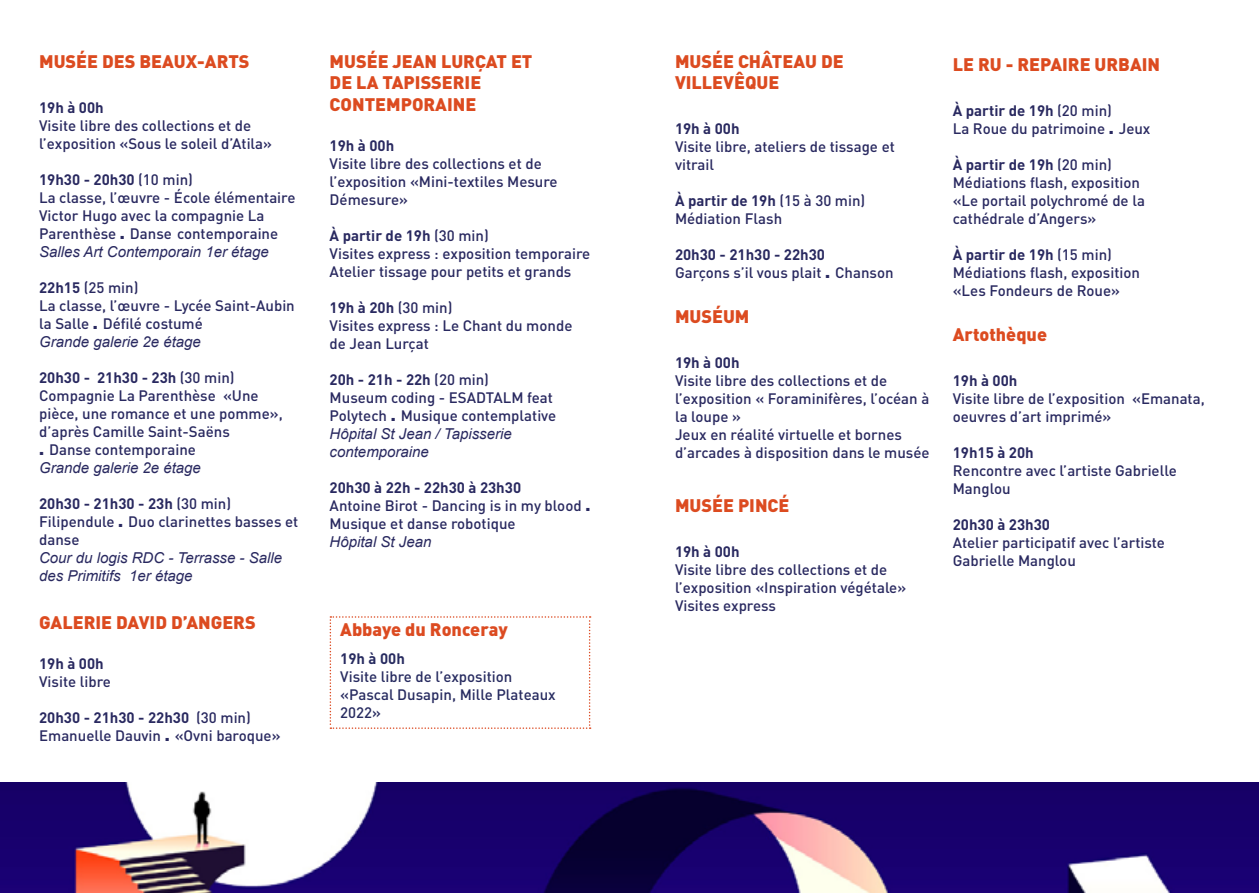
<style>
.page{position:relative;width:1259px;height:893px;background:#fff}
.page>*{position:absolute;margin:0;border:0;box-sizing:border-box;transform-origin:0 0}
.t1{font:900 18px/21.6px "DINOT";color:#dc4b20}
.t2{font:900 18px "DINOT";color:#dc4b21}
.t3{font:500 15px/18px "DINOT";color:#292960}
.t4{font:italic 15px/18px "Arial";color:#292960}
.t5{font:700 15px "DINOT";color:#292960}
.t6{font:500 15px/18px "DINOT";color:#272b60}
.t7{font:700 15px "DINOT";color:#272b60}
.s1{font-weight:700}
.s2{font-family:"Arial";font-weight:900}
</style>
<div class="page">
<svg style="left:330px;top:616px;width:260px;height:113px"></svg>
<img style="left:0;top:782px;width:1259px;height:111px">
<p class="t1" style="left:39px;top:50px;width:212px">MUSÉE DES BEAUX-ARTS</p>
<p class="t5" style="left:39px;top:98px;width:66px">19h à 00h</p>
<p class="t3" style="left:39px;top:116px;width:234px">Visite libre des collections et de l’exposition «Sous le soleil d’Atila»</p>
<p class="t3" style="left:39px;top:170px;width:258px"><span class="s1">19h30 - 20h30</span> (10 min)<br>La classe, l’œuvre - École élémentaire<br>Victor Hugo avec la compagnie La<br>Parenthèse <span class="s2">.</span> Danse contemporaine</p>
<p class="t4" style="left:39px;top:243px;width:231px">Salles Art Contemporain 1er étage</p>
<p class="t3" style="left:39px;top:278px;width:257px"><span class="s1">22h15</span> (25 min)<br>La classe, l’œuvre - Lycée Saint-Aubin la Salle <span class="s2">.</span> Défilé costumé</p>
<p class="t4" style="left:39px;top:333px;width:163px">Grande galerie 2e étage</p>
<p class="t3" style="left:39px;top:368px;width:245px"><span class="s1">20h30 - 21h30 - 23h</span> (30 min)<br>Compagnie La Parenthèse «Une pièce, une romance et une pomme», d’après Camille Saint-Saëns<br><span class="s2">.</span> Danse contemporaine</p>
<p class="t4" style="left:39px;top:459px;width:163px">Grande galerie 2e étage</p>
<p class="t3" style="left:39px;top:494px;width:261px"><span class="s1">20h30 - 21h30 - 23h</span> (30 min)<br>Filipendule <span class="s2">.</span> Duo clarinettes basses et danse</p>
<p class="t4" style="left:39px;top:549px;width:244px">Cour du logis RDC - Terrasse - Salle des Primitifs 1er étage</p>
<p class="t1" style="left:39px;top:611px;width:218px">GALERIE DAVID D’ANGERS</p>
<p class="t5" style="left:39px;top:654px;width:66px">19h à 00h</p>
<p class="t3" style="left:39px;top:672px;width:73px">Visite libre</p>
<p class="t3" style="left:39px;top:708px;width:243px"><span class="s1">20h30 - 21h30 - 22h30</span> (30 min)<br>Emanuelle Dauvin <span class="s2">.</span> «Ovni baroque»</p>
<p class="t1" style="left:330px;top:50px;width:204px">MUSÉE JEAN LURÇAT ET<br>DE LA TAPISSERIE<br>CONTEMPORAINE</p>
<p class="t5" style="left:330px;top:135px;width:66px">19h à 00h</p>
<p class="t3" style="left:330px;top:154px;width:229px">Visite libre des collections et de l’exposition «Mini-textiles Mesure<br>Démesure»</p>
<p class="t3" style="left:330px;top:226px;width:262px"><span class="s1">À partir de 19h</span> (30 min)<br>Visites express : exposition temporaire<br>Atelier tissage pour petits et grands</p>
<p class="t3" style="left:330px;top:298px;width:244px"><span class="s1">19h à 20h</span> (30 min)<br>Visites express : Le Chant du monde de Jean Lurçat</p>
<p class="t3" style="left:330px;top:370px;width:228px"><span class="s1">20h - 21h - 22h</span> (20 min)<br>Museum coding - ESADTALM feat<br>Polytech <span class="s2">.</span> Musique contemplative</p>
<p class="t4" style="left:330px;top:425px;width:184px">Hôpital St Jean / Tapisserie contemporaine</p>
<p class="t3" style="left:330px;top:478px;width:262px"><span class="s1">20h30 à 22h - 22h30 à 23h30<br></span>Antoine Birot - Dancing is in my blood <span class="s2">.<br></span>Musique et danse robotique</p>
<p class="t4" style="left:330px;top:533px;width:103px">Hôpital St Jean</p>
<p class="t2" style="left:340px;top:617px;width:169px">Abbaye du Ronceray</p>
<p class="t7" style="left:340px;top:649px;width:66px">19h à 00h</p>
<p class="t6" style="left:340px;top:668px;width:217px">Visite libre de l’exposition «Pascal Dusapin, Mille Plateaux<br>2022»</p>
<p class="t1" style="left:675px;top:50px;width:170px">MUSÉE CHÂTEAU DE<br>VILLEVÊQUE</p>
<p class="t5" style="left:675px;top:119px;width:66px">19h à 00h</p>
<p class="t3" style="left:675px;top:138px;width:221px">Visite libre, ateliers de tissage et vitrail</p>
<p class="t3" style="left:675px;top:192px;width:192px"><span class="s1">À partir de 19h</span> (15 à 30 min)<br>Médiation Flash</p>
<p class="t3" style="left:675px;top:246px;width:220px"><span class="s1">20h30 - 21h30 - 22h30<br></span>Garçons s’il vous plait <span class="s2">.</span> Chanson</p>
<p class="t1" style="left:675px;top:305px;width:76px">MUSÉUM</p>
<p class="t5" style="left:675px;top:353px;width:66px">19h à 00h</p>
<p class="t3" style="left:675px;top:372px;width:256px">Visite libre des collections et de l’exposition « Foraminifères, l’océan à la loupe »<br>Jeux en réalité virtuelle et bornes d’arcades à disposition dans le musée</p>
<p class="t1" style="left:675px;top:494px;width:116px">MUSÉE PINCÉ</p>
<p class="t5" style="left:675px;top:542px;width:66px">19h à 00h</p>
<p class="t3" style="left:675px;top:561px;width:233px">Visite libre des collections et de l’exposition «Inspiration végétale»<br>Visites express</p>
<p class="t1" style="left:952px;top:53px;width:209px">LE RU - REPAIRE URBAIN</p>
<p class="t3" style="left:952px;top:101px;width:199px"><span class="s1">À partir de 19h</span> (20 min)<br>La Roue du patrimoine <span class="s2">.</span> Jeux</p>
<p class="t3" style="left:952px;top:155px;width:194px"><span class="s1">À partir de 19h</span> (20 min)<br>Médiations flash, exposition «Le portail polychromé de la cathédrale d’Angers»</p>
<p class="t3" style="left:952px;top:245px;width:189px"><span class="s1">À partir de 19h</span> (15 min)<br>Médiations flash, exposition «Les Fondeurs de Roue»</p>
<p class="t1" style="left:952px;top:323px;width:96px">Artothèque</p>
<p class="t5" style="left:952px;top:371px;width:66px">19h à 00h</p>
<p class="t3" style="left:952px;top:389px;width:253px">Visite libre de l’exposition «Emanata, oeuvres d’art imprimé»</p>
<p class="t5" style="left:952px;top:443px;width:82px">19h15 à 20h</p>
<p class="t3" style="left:952px;top:461px;width:225px">Rencontre avec l’artiste Gabrielle<br>Manglou</p>
<p class="t5" style="left:952px;top:515px;width:99px">20h30 à 23h30</p>
<p class="t3" style="left:952px;top:533px;width:214px">Atelier participatif avec l’artiste<br>Gabrielle Manglou</p>
</div>
